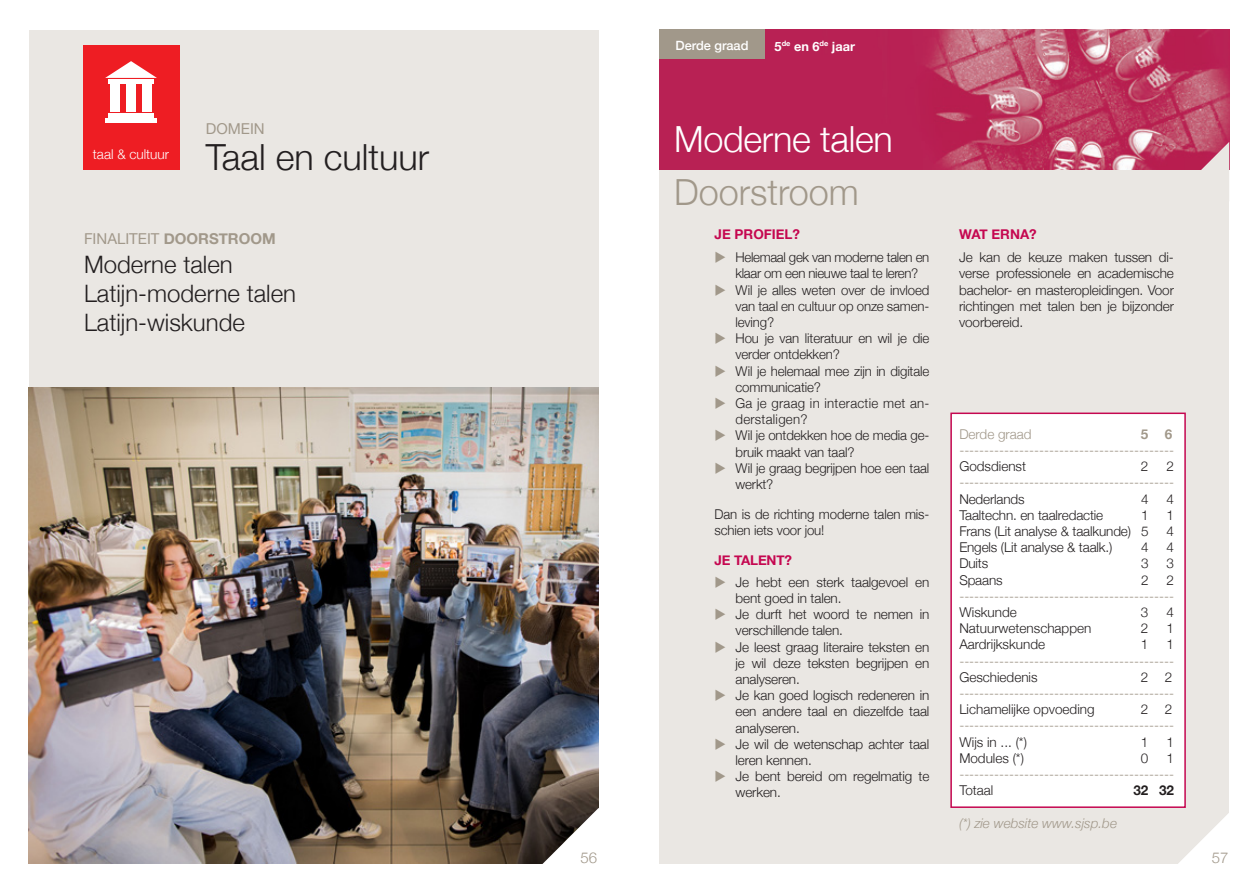
<style>
.page{position:relative;width:1259px;height:893px;background:#fff}
.page>*{position:absolute;margin:0;border:0;box-sizing:border-box;transform-origin:0 0}
.t1{font:300 36px "Helvetica Neue";color:#231f20}
.t2{font:300 36px "Helvetica Neue";letter-spacing:-.01em;color:#fff}
.t3{font:300 36px "Helvetica Neue";color:#a1988a}
.t4{font:300 24px "Helvetica Neue";color:#231f20}
.t5{font:15px "Helvetica Neue";color:#a1988a}
.t6{font:300 15px "Helvetica Neue";color:#a1988a}
.t7{font:300 13.5px/16.2px "Helvetica Neue";letter-spacing:-.01em;color:#231f20}
.t8{font:300 13.5px/16.2px "Helvetica Neue";color:#a1988a;text-align:right}
.t9{font:300 13.5px "Helvetica Neue";letter-spacing:.02em;color:#231f20}
.t10{font:700 13.5px "Helvetica Neue";color:#c50750}
.t11{font:italic 300 13.5px "Helvetica Neue";color:#a1988a}
.t12{font:300 13.5px "Helvetica Neue";color:#fff}
.t13{font:700 13.5px "Helvetica Neue";color:#231f20}
.t14{font:700 13.5px "Helvetica Neue";color:#a1988a}
.t15{font:700 12.75px "Helvetica Neue";color:#fff}
.t16{font:500 12.75px "Helvetica Neue";color:#fff}
.s1{font-weight:700}
.s2{color:#a1988a}
.s3{color:#231f20}
</style>
<div class="page">
<div style="left:29px;top:30px;width:569px;height:357px;background:#eae7e3"></div>
<img style="left:29px;top:387px;width:569px;height:476px">
<div style="left:83px;top:45px;width:96px;height:125px;background:#ee1d23"></div>
<div style="left:127px;top:85px;width:9px;height:27px;background:#fff"></div>
<div style="left:143px;top:85px;width:9px;height:27px;background:#fff"></div>
<div style="left:111px;top:85px;width:9px;height:27px;background:#fff"></div>
<svg style="left:105px;top:61px;width:52px;height:17px"></svg>
<div style="left:109px;top:113px;width:45px;height:5px;background:#fff"></div>
<hr style="left:105px;top:119px;width:52px;height:4px;background:#fff">
<hr style="left:109px;top:79px;width:45px;height:4px;background:#fff">
<svg style="left:538px;top:808px;width:61px;height:56px"></svg>
<div style="left:659px;top:136px;width:570px;height:727px;background:#eae7e3"></div>
<img style="left:659px;top:30px;width:570px;height:140px">
<svg style="left:1200px;top:142px;width:29px;height:28px"></svg>
<div style="left:659px;top:30px;width:106px;height:29px;background:#a1988a"></div>
<div style="left:950px;top:413px;width:235px;height:395px;background:#fff;border:2px solid #c50750"></div>
<svg style="left:1173px;top:813px;width:56px;height:51px"></svg>
<p class="t12" style="left:93px;top:143px;width:78px">taal &amp; cultuur</p>
<p class="t5" style="left:206px;top:118px;width:60px">DOMEIN</p>
<p class="t1" style="left:206px;top:128px;width:225px">Taal en cultuur</p>
<p class="t5" style="left:84px;top:228px;width:193px">FINALITEIT <span class="s1">DOORSTROOM</span></p>
<p class="t4" style="left:84px;top:245px;width:150px">Moderne talen</p>
<p class="t4" style="left:84px;top:274px;width:214px">Latijn-moderne talen</p>
<p class="t4" style="left:84px;top:303px;width:162px">Latijn-wiskunde</p>
<p class="t6" style="left:580px;top:845px;width:18px">56</p>
<p class="t16" style="left:675px;top:36px;width:74px">Derde graad</p>
<p class="t15" style="left:774px;top:36px;width:82px">5<sup>de</sup> en 6<sup>de</sup> jaar</p>
<p class="t2" style="left:674px;top:110px;width:220px">Moderne talen</p>
<p class="t3" style="left:674px;top:163px;width:186px">Doorstroom</p>
<p class="t10" style="left:714px;top:223px;width:87px">JE PROFIEL?</p>
<p class="t7" style="left:735px;top:248px;width:195px;text-indent:-21px"><span class="s2">◆</span> Helemaal gek van moderne talen en klaar om een nieuwe taal te leren?</p>
<p class="t7" style="left:735px;top:281px;width:195px;text-align:justify;text-indent:-21px"><span class="s2">◆</span> Wil je alles weten over de invloed van taal en cultuur op onze samen&shy;leving?</p>
<p class="t7" style="left:735px;top:329px;width:195px;text-indent:-21px"><span class="s2">◆</span> Hou je van literatuur en wil je die verder ontdekken?</p>
<p class="t7" style="left:735px;top:362px;width:195px;text-indent:-21px"><span class="s2">◆</span> Wil je helemaal mee zijn in digitale communicatie?</p>
<p class="t9" style="left:714px;top:392px;width:216px"><span class="s2">◆</span> Ga je graag in interactie met an-</p>
<p class="t9" style="left:735px;top:409px;width:74px">derstaligen?</p>
<p class="t7" style="left:735px;top:427px;width:195px;text-indent:-21px"><span class="s2">◆</span> Wil je ontdekken hoe de media ge&shy;bruik maakt van taal?</p>
<p class="t7" style="left:735px;top:459px;width:195px;text-indent:-21px"><span class="s2">◆</span> Wil je graag begrijpen hoe een taal werkt?</p>
<p class="t7" style="left:714px;top:505px;width:216px">Dan is de richting moderne talen mis&shy;schien iets voor jou!</p>
<p class="t10" style="left:714px;top:549px;width:79px">JE TALENT?</p>
<p class="t7" style="left:735px;top:573px;width:195px;text-indent:-21px"><span class="s2">◆</span> Je hebt een sterk taalgevoel en bent goed in talen.</p>
<p class="t7" style="left:735px;top:605px;width:195px;text-indent:-21px"><span class="s2">◆</span> Je durft het woord te nemen in verschillende talen.</p>
<p class="t7" style="left:735px;top:638px;width:195px;text-align:justify;text-indent:-21px"><span class="s2">◆</span> Je leest graag literaire teksten en je wil deze teksten begrijpen en analyseren.</p>
<p class="t7" style="left:735px;top:686px;width:195px;text-align:justify;text-indent:-21px"><span class="s2">◆</span> Je kan goed logisch redeneren in een andere taal en diezelfde taal analyseren.</p>
<p class="t7" style="left:735px;top:735px;width:195px;text-indent:-21px"><span class="s2">◆</span> Je wil de wetenschap achter taal leren kennen.</p>
<p class="t7" style="left:735px;top:767px;width:195px;text-indent:-21px"><span class="s2">◆</span> Je bent bereid om regelmatig te werken.</p>
<p class="t10" style="left:959px;top:223px;width:79px">WAT ERNA?</p>
<p class="t7" style="left:959px;top:248px;width:216px;text-align:justify">Je kan de keuze maken tussen di&shy;verse professionele en academische bachelor- en masteropleidingen. Voor richtingen met talen ben je bijzonder voorbereid.</p>
<p class="t8" style="left:959px;top:425px;width:74px">Derde graad</p>
<p class="t14" style="left:1141px;top:423px;width:33px">5 6</p>
<p class="t8" style="left:959px;top:441px;width:216px">-------------------------------------------</p>
<p class="t7" style="left:959px;top:457px;width:68px">Godsdienst</p>
<p class="t7" style="left:1141px;top:457px;width:9px">2</p>
<p class="t7" style="left:1166px;top:457px;width:9px">2</p>
<p class="t8" style="left:959px;top:473px;width:216px">-------------------------------------------</p>
<p class="t7" style="left:959px;top:490px;width:67px">Nederlands</p>
<p class="t7" style="left:1141px;top:490px;width:9px">4</p>
<p class="t7" style="left:1166px;top:490px;width:9px">4</p>
<p class="t7" style="left:959px;top:506px;width:145px">Taaltechn. en taalredactie</p>
<p class="t7" style="left:1141px;top:506px;width:9px">1</p>
<p class="t7" style="left:1166px;top:506px;width:9px">1</p>
<p class="t7" style="left:959px;top:522px;width:191px">Frans (Lit analyse &amp; taalkunde) 5</p>
<p class="t7" style="left:1166px;top:522px;width:9px">4</p>
<p class="t7" style="left:959px;top:538px;width:155px">Engels (Lit analyse &amp; taalk.)</p>
<p class="t7" style="left:1141px;top:538px;width:9px">4</p>
<p class="t7" style="left:1166px;top:538px;width:9px">4</p>
<p class="t7" style="left:959px;top:554px;width:30px">Duits</p>
<p class="t7" style="left:1141px;top:554px;width:9px">3</p>
<p class="t7" style="left:1166px;top:554px;width:9px">3</p>
<p class="t7" style="left:959px;top:571px;width:45px">Spaans</p>
<p class="t7" style="left:1141px;top:571px;width:9px">2</p>
<p class="t7" style="left:1166px;top:571px;width:9px">2</p>
<p class="t8" style="left:959px;top:587px;width:216px">-------------------------------------------</p>
<p class="t7" style="left:959px;top:603px;width:59px">Wiskunde</p>
<p class="t7" style="left:1141px;top:603px;width:9px">3</p>
<p class="t7" style="left:1166px;top:603px;width:9px">4</p>
<p class="t7" style="left:959px;top:619px;width:134px">Natuurwetenschappen</p>
<p class="t7" style="left:1141px;top:619px;width:9px">2</p>
<p class="t7" style="left:1166px;top:619px;width:9px">1</p>
<p class="t7" style="left:959px;top:635px;width:87px">Aardrijkskunde</p>
<p class="t7" style="left:1141px;top:635px;width:9px">1</p>
<p class="t7" style="left:1166px;top:635px;width:9px">1</p>
<p class="t8" style="left:959px;top:652px;width:216px">-------------------------------------------</p>
<p class="t7" style="left:959px;top:668px;width:80px">Geschiedenis</p>
<p class="t8" style="left:959px;top:668px;width:216px"><span class="s3">2 2 </span>-------------------------------------------</p>
<p class="t7" style="left:959px;top:700px;width:137px">Lichamelijke opvoeding</p>
<p class="t8" style="left:959px;top:700px;width:216px"><span class="s3">2 2 </span>-------------------------------------------</p>
<p class="t7" style="left:959px;top:733px;width:69px">Wijs in ... (*)</p>
<p class="t7" style="left:1141px;top:733px;width:9px">1</p>
<p class="t7" style="left:1166px;top:733px;width:9px">1</p>
<p class="t7" style="left:959px;top:749px;width:66px">Modules (*)</p>
<p class="t7" style="left:1141px;top:749px;width:9px">0</p>
<p class="t7" style="left:1166px;top:749px;width:9px">1</p>
<p class="t8" style="left:959px;top:765px;width:216px">-------------------------------------------</p>
<p class="t7" style="left:959px;top:781px;width:36px">Totaal</p>
<p class="t13" style="left:1133px;top:780px;width:42px">32 32</p>
<p class="t11" style="left:959px;top:813px;width:159px">(*) zie website www.sjsp.be</p>
<p class="t6" style="left:1211px;top:846px;width:18px">57</p>
</div>
